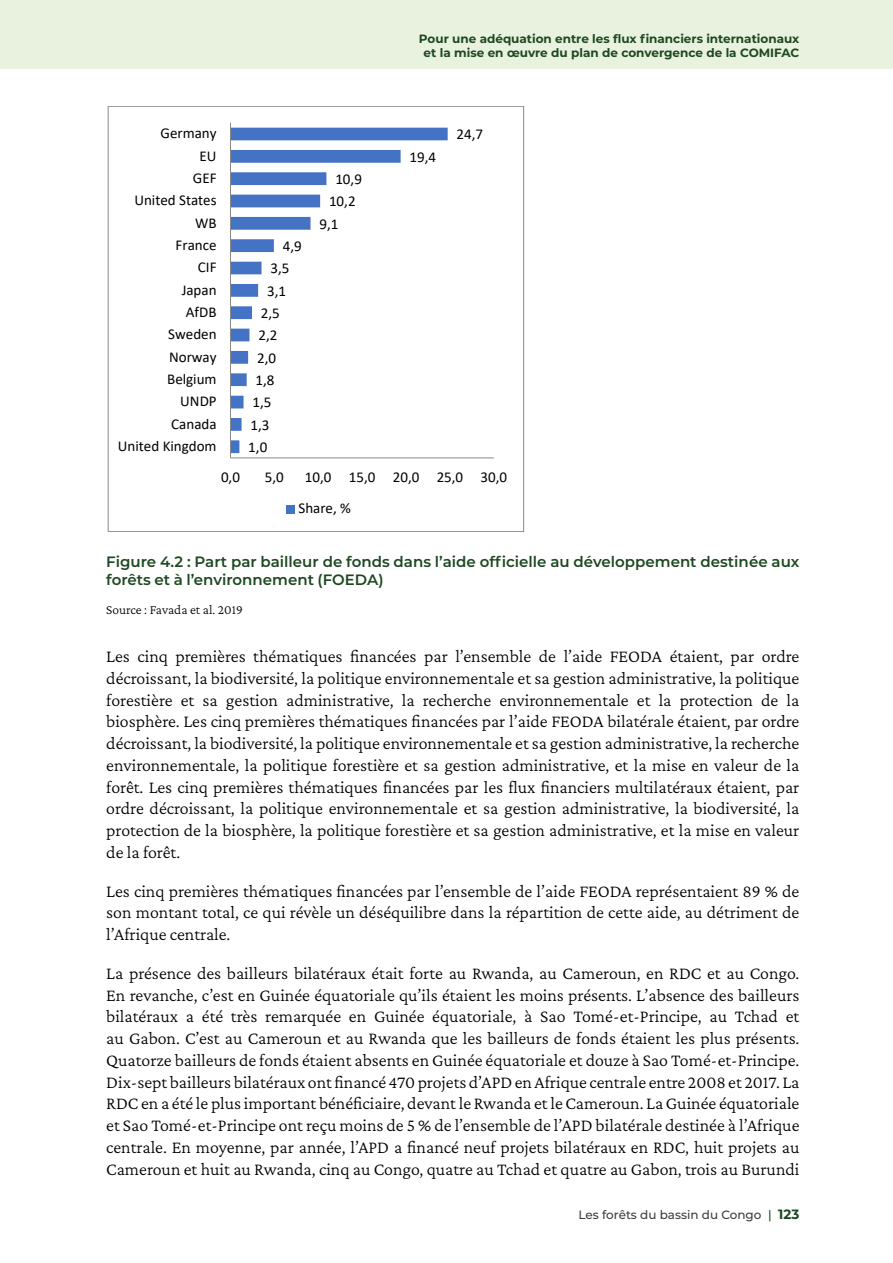
<style>
.page{position:relative;width:893px;height:1263px;background:#fff}
.page>*{position:absolute;margin:0;border:0;box-sizing:border-box;transform-origin:0 0}
.t1{font:300 18px/21.8px "Crimson Pro";color:#000;text-align:justify}
.t2{font:15px/22.4px "Calibri";color:#000;text-align:right}
.t3{font:600 15px/18px "Montserrat";color:#1d4821}
.t4{font:300 13.5px "Crimson Pro";color:#000}
.t5{font:700 12px/14.4px "Montserrat";color:#1d4821;text-align:center}
.t6{font:500 12px "Montserrat";color:#3c3c3b}
.s1{color:#1d4821}
.s2{font-weight:700;font-size:13.5px;color:#1d4821}
</style>
<div class="page">
<div style="left:0;top:0;width:893px;height:69px;background:#e9f2df"></div>
<svg style="left:231px;top:128px;width:217px;height:325px"></svg>
<hr style="left:230px;top:457px;width:264px;height:1px;background:#898989">
<hr style="left:230px;top:123px;width:1px;height:335px;background:#898989">
<div style="left:287px;top:505px;width:8px;height:8px;background:#4472c4"></div>
<p class="t2" style="left:118px;top:122px;width:100px">Germany<br>EU<br>GEF<br>United States<br>WB<br>France<br>CIF<br>Japan<br>AfDB<br>Sweden<br>Norway<br>Belgium<br>UNDP<br>Canada<br>United Kingdom</p>
<p class="t2" style="left:283px;top:234px;width:21px">4,9</p>
<p class="t2" style="left:270px;top:257px;width:21px">3,5</p>
<p class="t2" style="left:267px;top:279px;width:21px">3,1</p>
<p class="t2" style="left:261px;top:301px;width:21px">2,5</p>
<p class="t2" style="left:258px;top:324px;width:21px">2,2</p>
<p class="t2" style="left:257px;top:346px;width:21px">2,0</p>
<p class="t2" style="left:256px;top:368px;width:21px">1,8</p>
<p class="t2" style="left:252px;top:391px;width:21px">1,5</p>
<p class="t2" style="left:250px;top:413px;width:21px">1,3</p>
<p class="t2" style="left:248px;top:435px;width:21px">1,0</p>
<p class="t2" style="left:335px;top:167px;width:28px">10,9</p>
<p class="t2" style="left:329px;top:190px;width:28px">10,2</p>
<p class="t2" style="left:319px;top:212px;width:21px">9,1</p>
<p class="t5" style="left:419px;top:31px;width:382px">Pour une adéquation entre les flux financiers internationaux et la mise en œuvre du plan de convergence de la COMIFAC</p>
<p class="t2" style="left:409px;top:145px;width:28px">19,4</p>
<p class="t2" style="left:456px;top:123px;width:28px">24,7</p>
<p class="t2" style="left:221px;top:465px;width:20px">0,0</p>
<p class="t2" style="left:265px;top:465px;width:20px">5,0</p>
<p class="t2" style="left:305px;top:465px;width:204px">10,0 15,0 20,0 25,0 30,0</p>
<p class="t2" style="left:298px;top:497px;width:54px">Share, %</p>
<p class="t3" style="left:106px;top:552px;width:695px">Figure 4.2 : Part par bailleur de fonds dans l’aide officielle au développement destinée aux forêts et à l’environnement (FOEDA)</p>
<p class="t4" style="left:106px;top:601px;width:138px">Source : Favada et al. 2019</p>
<p class="t1" style="left:106px;top:645px;width:695px">Les cinq premières thématiques financées par l’ensemble de l’aide FEODA étaient, par ordre décroissant, la biodiversité, la politique environnementale et sa gestion administrative, la politique forestière et sa gestion administrative, la recherche environnementale et la protection de la biosphère. Les cinq premières thématiques financées par l’aide FEODA bilatérale étaient, par ordre décroissant, la biodiversité, la politique environnementale et sa gestion administrative, la recherche environnementale, la politique forestière et sa gestion administrative, et la mise en valeur de la forêt. Les cinq premières thématiques financées par les flux financiers multilatéraux étaient, par ordre décroissant, la politique environnementale et sa gestion administrative, la biodiversité, la protection de la biosphère, la politique forestière et sa gestion administrative, et la mise en valeur de la forêt.</p>
<p class="t1" style="left:106px;top:880px;width:695px">Les cinq premières thématiques financées par l’ensemble de l’aide FEODA représentaient 89 % de son montant total, ce qui révèle un déséquilibre dans la répartition de cette aide, au détriment de l’Afrique centrale.</p>
<p class="t1" style="left:106px;top:962px;width:695px">La présence des bailleurs bilatéraux était forte au Rwanda, au Cameroun, en RDC et au Congo.<br>En revanche, c’est en Guinée équatoriale qu’ils étaient les moins présents. L’absence des bailleurs bilatéraux a été très remarquée en Guinée équatoriale, à Sao Tomé-et-Principe, au Tchad et au Gabon. C’est au Cameroun et au Rwanda que les bailleurs de fonds étaient les plus présents.<br>Quatorze bailleurs de fonds étaient absents en Guinée équatoriale et douze à Sao Tomé-et-Principe.<br>Dix-sept bailleurs bilatéraux ont financé 470 projets d’APD en Afrique centrale entre 2008 et 2017. La RDC en a été le plus important bénéficiaire, devant le Rwanda et le Cameroun. La Guinée équatoriale et Sao Tomé-et-Principe ont reçu moins de 5 % de l’ensemble de l’APD bilatérale destinée à l’Afrique centrale. En moyenne, par année, l’APD a financé neuf projets bilatéraux en RDC, huit projets au Cameroun et huit au Rwanda, cinq au Congo, quatre au Tchad et quatre au Gabon, trois au Burundi</p>
<p class="t6" style="left:578px;top:1206px;width:222px">Les forêts du bassin du Congo <span class="s1">|</span> <span class="s2">123</span></p>
</div>
